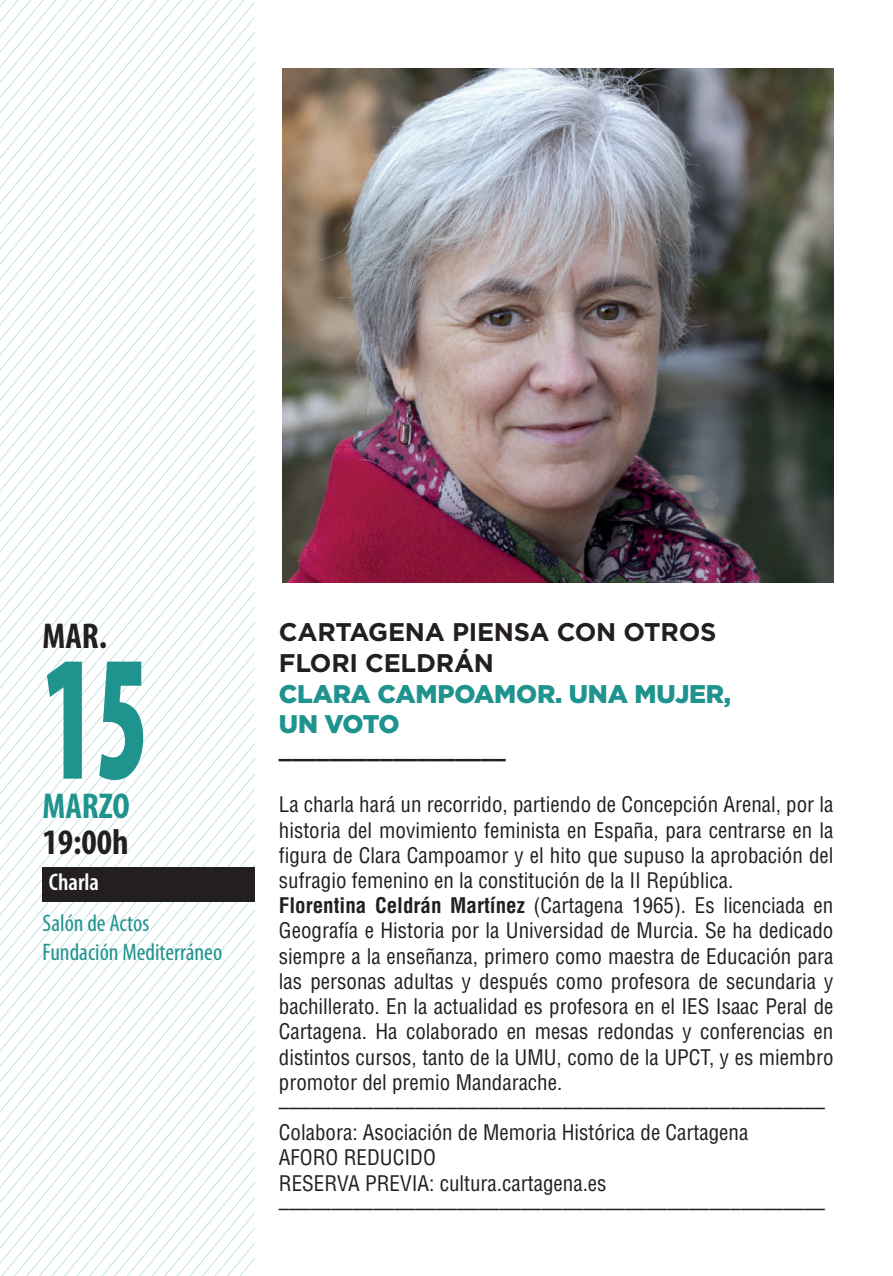
<style>
.page{position:relative;width:893px;height:1276px;background:#fff}
.page>*{position:absolute;margin:0;border:0;box-sizing:border-box;transform-origin:0 0}
.t1{font:900 condensed 180px "Myriad Pro";color:#1f938d;scale:.67 1}
.t2{font:700 condensed 36px "Myriad Pro";color:#231f20}
.t3{font:700 condensed 36px "Myriad Pro";color:#1f938d}
.t4{font:700 25.5px/30.6px "Gotham";letter-spacing:-.01em;color:#231f20}
.t5{font:900 25.5px/30.6px "Gotham";letter-spacing:-.01em;color:#1f938d}
.t6{font:condensed 24px/28.8px "Myriad Pro";color:#1f938d}
.t7{font:600 condensed 24px "Myriad Pro";color:#fff}
.t8{font:condensed 21px/25.2px "Helvetica LT Std";color:#231f20}
.t9{font:900 21px "Gotham";color:#231f20}
.s1{font-weight:700}
</style>
<div class="page">
<svg style="left:0;top:0;width:255px;height:1276px"></svg>
<div style="left:43px;top:867px;width:212px;height:34px;background:#231f20"></div>
<img style="left:283px;top:68px;width:550px;height:515px">
<h2 class="t2" style="left:43px;top:616px;width:66px">MAR.</h2>
<h1 class="t1" style="left:43px;top:618px;width:161px">15</h1>
<h2 class="t3" style="left:43px;top:786px;width:89px">MARZO</h2>
<h2 class="t2" style="left:43px;top:822px;width:88px">19:00h</h2>
<p class="t7" style="left:49px;top:869px;width:52px">Charla</p>
<p class="t6" style="left:43px;top:909px;width:181px">Salón de Actos<br>Fundación Mediterráneo</p>
<p class="t4" style="left:279px;top:616px;width:439px">CARTAGENA PIENSA CON OTROS<br>FLORI CELDRÁN</p>
<p class="t5" style="left:279px;top:677px;width:454px">CLARA CAMPOAMOR. UNA MUJER,<br>UN VOTO</p>
<p class="t9" style="left:279px;top:739px;width:228px">__________________</p>
<p class="t8" style="left:279px;top:792px;width:556px">La charla hará un recorrido, partiendo de Concepción Arenal, por la historia del movimiento feminista en España, para centrarse en la figura de Clara Campoamor y el hito que supuso la aprobación del sufragio femenino en la constitución de la II República.<br><span class="s1">Florentina Celdrán Martínez</span> (Cartagena 1965). Es licenciada en Geografía e Historia por la Universidad de Murcia. Se ha dedicado siempre a la enseñanza, primero como maestra de Educación para las personas adultas y después como profesora de secundaria y bachillerato. En la actualidad es profesora en el IES Isaac Peral de Cartagena. Ha colaborado en mesas redondas y conferencias en distintos cursos, tanto de la UMU, como de la UPCT, y es miembro promotor del premio Mandarache. –––––––––––––––––––––––––––––––––––––––––––––––––––– Colabora: Asociación de Memoria Histórica de Cartagena<br>AFORO REDUCIDO<br>RESERVA PREVIA: cultura.cartagena.es ––––––––––––––––––––––––––––––––––––––––––––––––––––</p>
</div>
